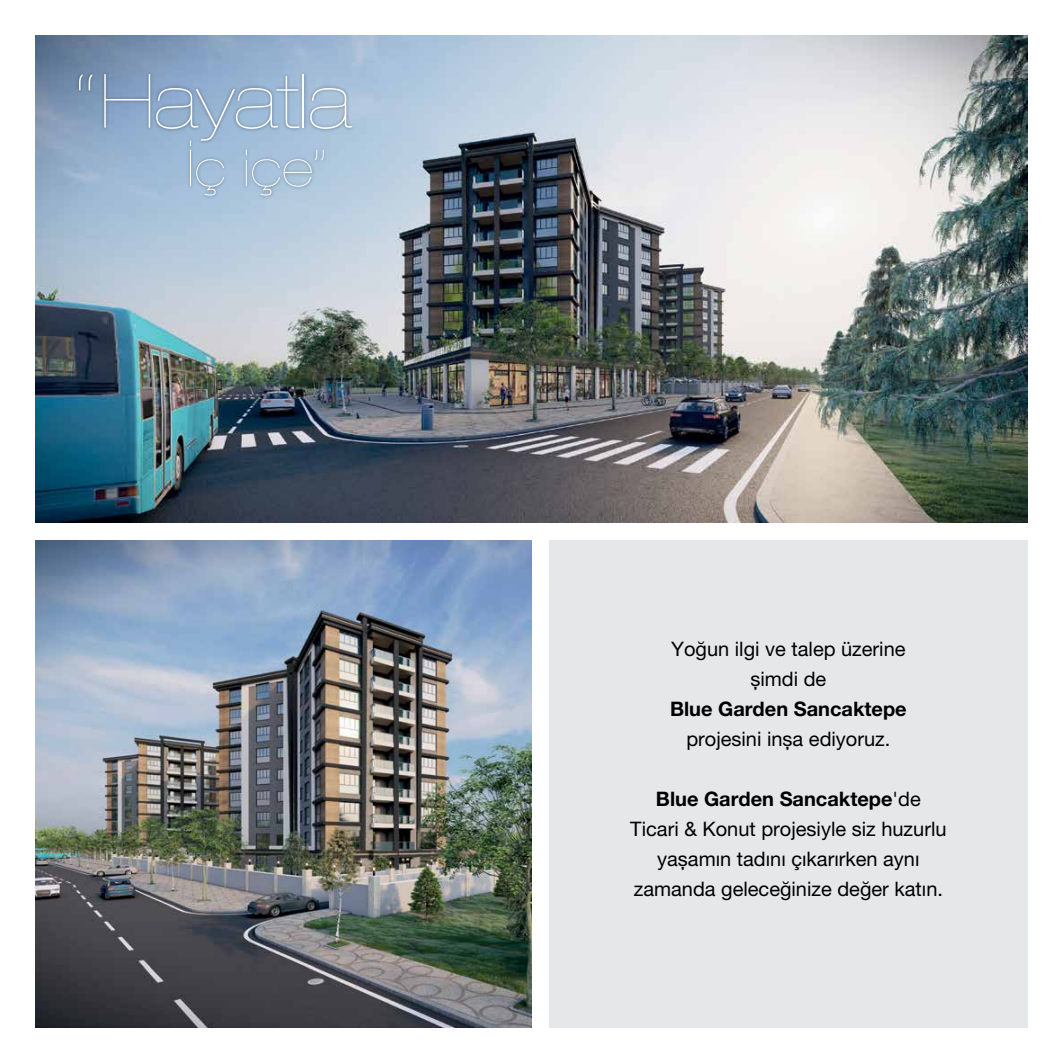
<style>
.page{position:relative;width:1063px;height:1063px;background:#fff}
.page>*{position:absolute;margin:0;border:0;box-sizing:border-box;transform-origin:0 0}
.t1{font:200 expanded 75px "Helvetica Neue LT Pro";color:#fff}
.t2{font:200 expanded 50.62px "Helvetica Neue LT Pro";color:#fff}
.t3{font:20px/30px "Helvetica Neue LT Pro";color:#000;text-align:center}
.t4{font:700 20px "Helvetica Neue LT Pro";color:#000}
.s1{font-weight:700}
</style>
<div class="page">
<div style="left:549px;top:540px;width:479px;height:488px;background:#e6e7e8"></div>
<img style="left:35px;top:35px;width:993px;height:488px">
<img style="left:35px;top:540px;width:496px;height:488px">
<div style="left:75px;top:71px;width:281px;height:128px;background:#000;opacity:.41"></div>
<h1 class="t1" style="left:73px;top:57px;width:279px">“Hayatla</h1>
<h2 class="t2" style="left:187px;top:139px;width:142px">İç içe”</h2>
<p class="t3" style="left:671px;top:634px;width:236px">Yoğun ilgi ve talep üzerine şimdi de</p>
<p class="t4" style="left:670px;top:697px;width:238px">Blue Garden Sancaktepe</p>
<p class="t3" style="left:686px;top:724px;width:206px">projesini inşa ediyoruz.</p>
<p class="t3" style="left:630px;top:784px;width:318px"><span class="s1">Blue Garden Sancaktepe</span>'de Ticari &amp; Konut projesiyle siz huzurlu yaşamın tadını çıkarırken aynı zamanda geleceğinize değer katın.</p>
</div>
